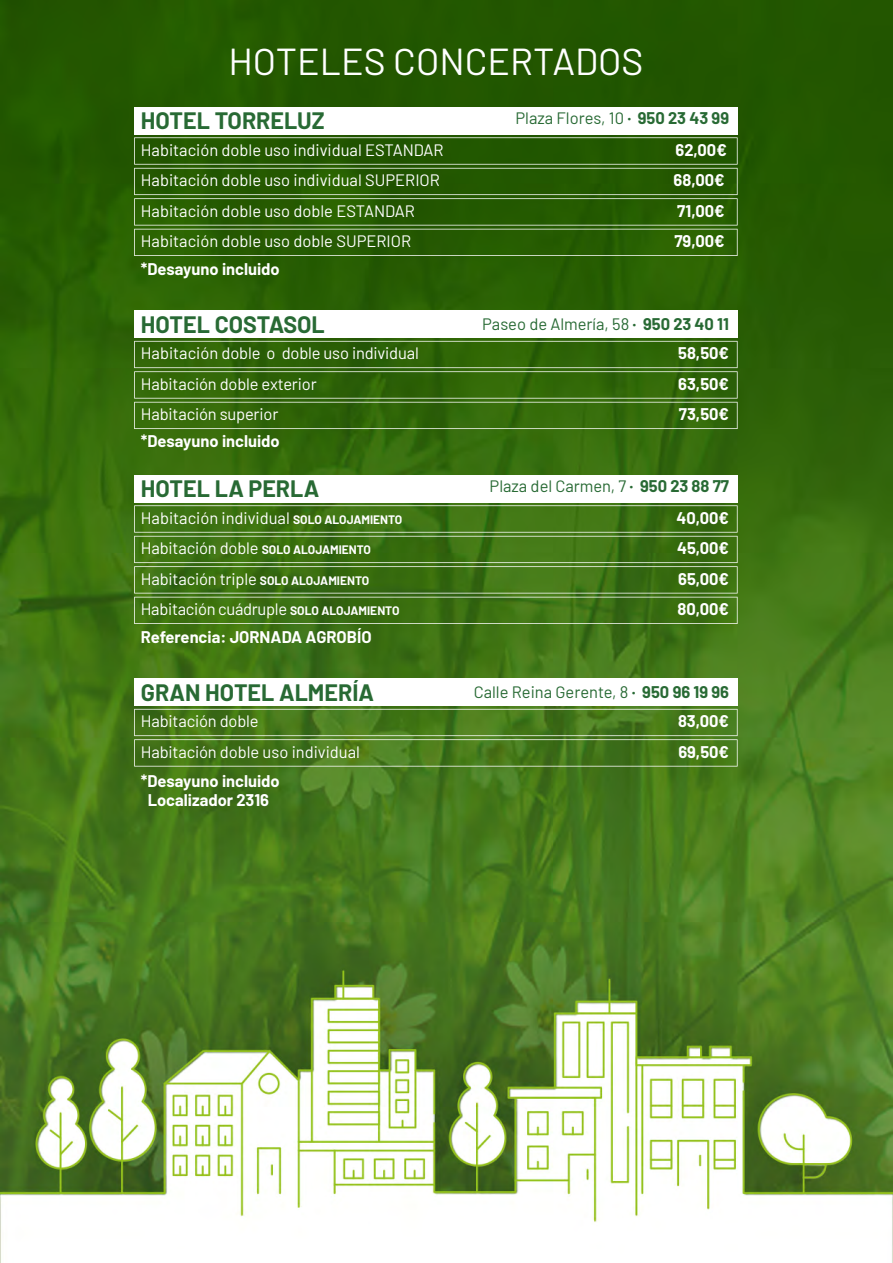
<style>
.page{position:relative;width:893px;height:1263px;background:#fff}
.page>*{position:absolute;margin:0;border:0;box-sizing:border-box;transform-origin:0 0}
.t1{font:37.5px "Barlow";color:#fff}
.t2{font:700 23.25px "Barlow";color:#286a34}
.t3{font:16.5px "Barlow";color:#fff}
.t4{font:700 16.5px/18.8px "Barlow";color:#fff;text-align:center}
.t5{font:16.5px "Barlow";color:#286a34}
.t6{font:16.5px "Barlow";letter-spacing:-.02em;color:#fff}
.s1{font-weight:700}
.s2{font-weight:700;font-size:12px}
</style>
<div class="page">
<img style="left:0;top:0;width:893px;height:1263px">
<div style="left:134px;top:107px;width:604px;height:27px;background:#fff"></div>
<svg style="left:134px;top:137px;width:604px;height:119px;background:#30620d"></svg>
<div style="left:134px;top:475px;width:604px;height:27px;background:#fff"></div>
<svg style="left:134px;top:505px;width:604px;height:119px;background:#45771e"></svg>
<div style="left:134px;top:310px;width:604px;height:28px;background:#fff"></div>
<svg style="left:134px;top:341px;width:604px;height:88px;background:#3a6d14"></svg>
<div style="left:134px;top:678px;width:604px;height:28px;background:#fff"></div>
<svg style="left:134px;top:709px;width:604px;height:57px;background:#4e7e24"></svg>
<h1 class="t1" style="left:228px;top:34px;width:417px">HOTELES CONCERTADOS</h1>
<h2 class="t2" style="left:141px;top:104px;width:185px">HOTEL TORRELUZ</h2>
<p class="t5" style="left:515px;top:107px;width:215px">Plaza Flores, 10 <span class="s1">· 950 23 43 99</span></p>
<p class="t3" style="left:141px;top:138px;width:304px">Habitación doble uso individual ESTANDAR</p>
<p class="t4" style="left:675px;top:139px;width:53px">62,00€</p>
<p class="t3" style="left:141px;top:168px;width:301px">Habitación doble uso individual SUPERIOR</p>
<p class="t4" style="left:674px;top:170px;width:53px">68,00€</p>
<p class="t3" style="left:141px;top:199px;width:276px">Habitación doble uso doble ESTANDAR</p>
<p class="t4" style="left:677px;top:200px;width:49px">71,00€</p>
<p class="t3" style="left:141px;top:229px;width:272px">Habitación doble uso doble SUPERIOR</p>
<p class="t4" style="left:674px;top:231px;width:52px">79,00€</p>
<p class="t4" style="left:141px;top:259px;width:141px">*Desayuno incluido</p>
<h2 class="t2" style="left:141px;top:307px;width:186px">HOTEL COSTASOL</h2>
<p class="t3" style="left:141px;top:341px;width:280px">Habitación doble o doble uso individual</p>
<p class="t4" style="left:678px;top:343px;width:52px">58,50€</p>
<p class="t3" style="left:141px;top:372px;width:177px">Habitación doble exterior</p>
<p class="t4" style="left:678px;top:373px;width:52px">63,50€</p>
<p class="t3" style="left:141px;top:402px;width:139px">Habitación superior</p>
<p class="t4" style="left:679px;top:404px;width:52px">73,50€</p>
<p class="t4" style="left:141px;top:430px;width:141px">*Desayuno incluido</p>
<p class="t5" style="left:482px;top:312px;width:248px">Paseo de Almería, 58 <span class="s1">· 950 23 40 11</span></p>
<p class="t5" style="left:490px;top:474px;width:241px">Plaza del Carmen, 7 <span class="s1">· 950 23 88 77</span></p>
<h2 class="t2" style="left:141px;top:471px;width:180px">HOTEL LA PERLA</h2>
<p class="t3" style="left:141px;top:506px;width:263px">Habitación individual <span class="s2">SOLO ALOJAMIENTO</span></p>
<p class="t4" style="left:676px;top:507px;width:54px">40,00€</p>
<p class="t3" style="left:141px;top:536px;width:232px">Habitación doble <span class="s2">SOLO ALOJAMIENTO</span></p>
<p class="t4" style="left:677px;top:538px;width:54px">45,00€</p>
<p class="t3" style="left:141px;top:567px;width:230px">Habitación triple <span class="s2">SOLO ALOJAMIENTO</span></p>
<p class="t4" style="left:678px;top:568px;width:52px">65,00€</p>
<p class="t6" style="left:141px;top:597px;width:260px">Habitación cuádruple <span class="s2">SOLO ALOJAMIENTO</span></p>
<p class="t4" style="left:678px;top:598px;width:53px">80,00€</p>
<p class="t4" style="left:141px;top:626px;width:232px">Referencia: JORNADA AGROBÍO</p>
<h2 class="t2" style="left:141px;top:675px;width:235px">GRAN HOTEL ALMERÍA</h2>
<p class="t3" style="left:141px;top:709px;width:119px">Habitación doble</p>
<p class="t4" style="left:678px;top:711px;width:53px">83,00€</p>
<p class="t3" style="left:141px;top:740px;width:221px">Habitación doble uso individual</p>
<p class="t4" style="left:678px;top:741px;width:52px">69,50€</p>
<p class="t4" style="left:141px;top:770px;width:141px">*Desayuno incluido<br>Localizador 2316</p>
<p class="t5" style="left:474px;top:680px;width:257px">Calle Reina Gerente, 8 <span class="s1">· 950 96 19 96</span></p>
</div>
